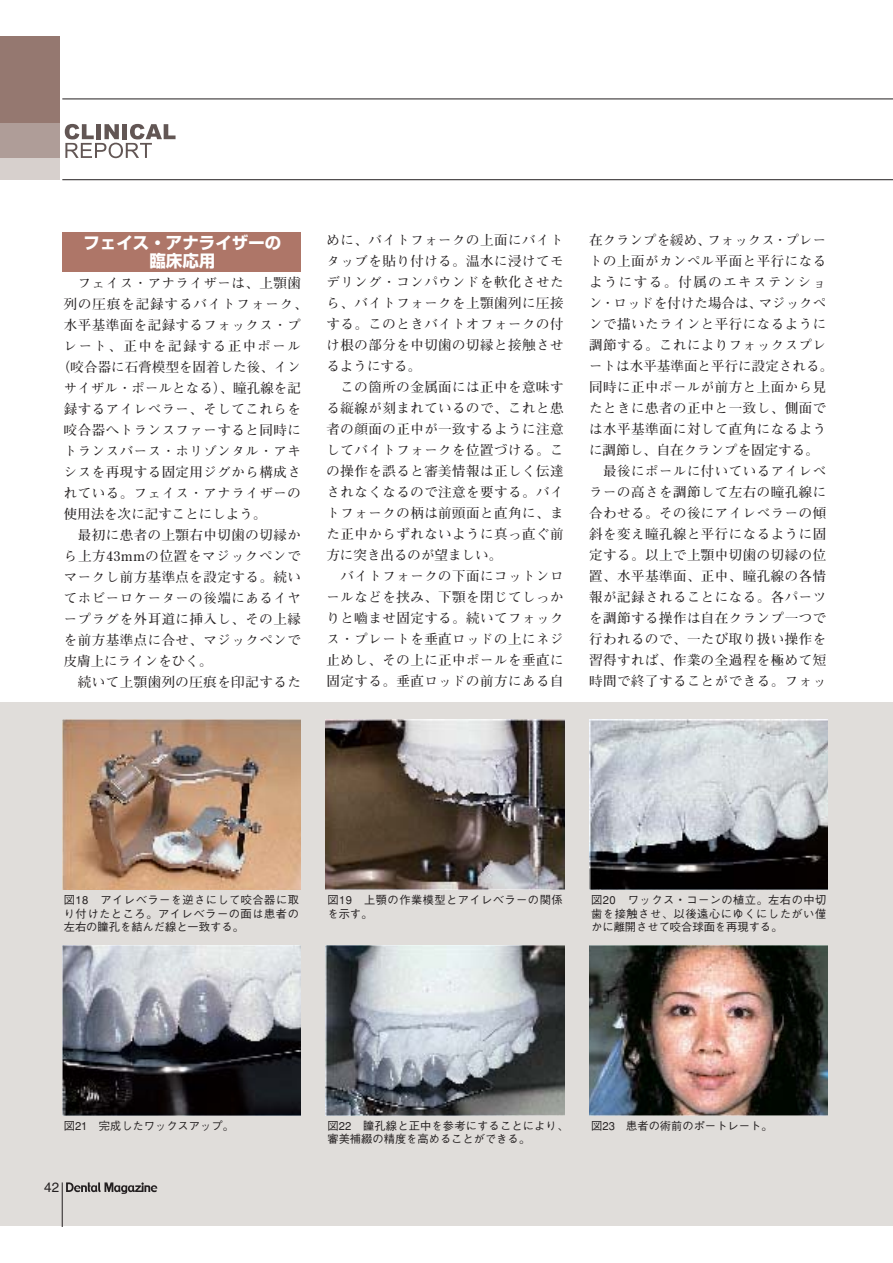
<style>
.page{position:relative;width:893px;height:1263px;background:#fff}
.page>*{position:absolute;margin:0;border:0;box-sizing:border-box;transform-origin:0 0}
.t1{font:16.5px/18px "Shin Go Bold 90 msp RKSJ H";color:#fff;text-align:center}
.t2{font:13.5px/21px "Futo Min A101 Bold 90 msp RKSJ H";letter-spacing:.035em;color:#231f20;text-align:justify}
.t3{font:13.5px "Futo Min A101 Bold 90 msp RKSJ H";letter-spacing:.005em;color:#231f20}
.t4{font:13.5px "Futo Min A101 Bold 90 msp RKSJ H";color:#231f20}
.t5{font:13.5px "Futo Min A101 Bold 90 msp RKSJ H";letter-spacing:.065em;color:#231f20}
.t6{font:13.5px "Futo Min A101 Bold 90 msp RKSJ H";letter-spacing:.105em;color:#231f20}
.t7{font:13.5px "Helvetica";color:#231f20}
.t8{font:11.25px/13.5px "Gothic BBB Medium 90 msp RKSJ H";letter-spacing:.015em;color:#231f20;text-align:justify}
.t9{font:11.25px/13.5px "Gothic BBB Medium 90 msp RKSJ H";letter-spacing:.04em;color:#231f20}
.s1{font-family:"Biblos Gaiji Ftm F8"}
</style>
<div class="page">
<div style="left:0;top:703px;width:893px;height:523px;background:#e0ddda"></div>
<hr style="left:62px;top:1182px;width:1px;height:44px;background:#231f20">
<svg style="left:65px;top:124px;width:111px;height:34px"></svg>
<div style="left:0;top:123px;width:59px;height:35px;background:#af9d98"></div>
<div style="left:0;top:37px;width:59px;height:86px;background:#957870"></div>
<div style="left:0;top:158px;width:59px;height:22px;background:#d7d0cd"></div>
<hr style="left:62px;top:99px;width:831px;height:1px;background:#231f20">
<hr style="left:62px;top:179px;width:831px;height:1px;background:#231f20">
<div style="left:62px;top:232px;width:238px;height:39px;background:#ae7668"></div>
<img style="left:62px;top:720px;width:238px;height:170px">
<img style="left:590px;top:945px;width:238px;height:170px">
<img style="left:326px;top:720px;width:238px;height:170px">
<img style="left:590px;top:720px;width:238px;height:170px">
<img style="left:62px;top:945px;width:238px;height:170px">
<img style="left:326px;top:945px;width:238px;height:170px">
<svg style="left:66px;top:1182px;width:91px;height:12px"></svg>
<p class="t1" style="left:83px;top:236px;width:199px">フェイス・アナライザーの臨床応用</p>
<p class="t2" style="left:78px;top:274px;width:225px">フェイス・アナライザーは、上顎歯</p>
<p class="t5" style="left:64px;top:298px;width:245px">列の圧痕を記録するバイトフォーク、</p>
<p class="t2" style="left:64px;top:316px;width:239px">水平基準面を記録するフォックス・プ</p>
<p class="t6" style="left:64px;top:340px;width:239px">レート、正中を記録する正中ポール</p>
<p class="t3" style="left:57px;top:361px;width:245px">（咬合器に石膏模型を固着した後、イン</p>
<p class="t3" style="left:64px;top:382px;width:239px">サイザル・ポールとなる）、瞳孔線を記</p>
<p class="t2" style="left:64px;top:400px;width:239px">録するアイレベラー、そしてこれらを</p>
<p class="t2" style="left:64px;top:421px;width:239px">咬合器へトランスファーすると同時に</p>
<p class="t2" style="left:64px;top:442px;width:239px">トランスバース・ホリゾンタル・アキ</p>
<p class="t2" style="left:64px;top:463px;width:239px">シスを再現する固定用ジグから構成さ</p>
<p class="t2" style="left:64px;top:484px;width:239px">れている。フェイス・アナライザーの</p>
<p class="t4" style="left:64px;top:508px;width:204px">使用法を次に記すことにしよう。</p>
<p class="t2" style="left:78px;top:526px;width:225px">最初に患者の上顎右中切歯の切縁か</p>
<p class="t2" style="left:64px;top:547px;width:239px">ら上方43mmの位置をマジックペンで</p>
<p class="t2" style="left:64px;top:568px;width:239px">マークし前方基準点を設定する。続い</p>
<p class="t2" style="left:64px;top:589px;width:239px">てホビーロケーターの後端にあるイヤ</p>
<p class="t2" style="left:64px;top:610px;width:239px">ープラグを外耳道に挿入し、その上縁</p>
<p class="t2" style="left:64px;top:631px;width:239px">を前方基準点に合せ、マジックペンで</p>
<p class="t4" style="left:64px;top:655px;width:150px">皮膚上にラインをひく。</p>
<p class="t2" style="left:78px;top:673px;width:225px">続いて上顎歯列の圧痕を印記するた</p>
<p class="t2" style="left:326px;top:232px;width:239px">めに、バイトフォークの上面にバイトタッブを貼り付ける。温水に浸けてモデリング・コンパウンドを軟化させたら、バイトフォークを上顎歯列に圧接する。このときバイトオフォークの付け根の部分を中切歯の切縁と接触させるようにする。</p>
<p class="t2" style="left:326px;top:379px;width:239px;text-indent:14px">この箇所の金属面には正中を意味する縦線が刻まれているので、これと患者の顔面の正中が一致するように注意してバイトフォークを位置づける。この操作を誤ると審美情報は正しく伝達されなくなるので注意を要する。バイトフォークの柄は前頭面と直角に、また正中からずれないように真っ直ぐ前方に突き出るのが望ましい。</p>
<p class="t2" style="left:326px;top:568px;width:239px;text-indent:14px">バイトフォークの下面にコットンロールなどを挟み、下顎を閉じてしっかりと<span class="s1">-</span>ませ固定する。続いてフォックス・プレートを垂直ロッドの上にネジ止めし、その上に正中ポールを垂直に固定する。垂直ロッドの前方にある自</p>
<p class="t2" style="left:589px;top:232px;width:245px;text-align:left">在クランプを緩め、フォックス・プレートの上面がカンペル平面と平行になるようにする。付属のエキステンション・ロッドを付けた場合は、マジックペンで描いたラインと平行になるように調節する。これによりフォックスプレートは水平基準面と平行に設定される。同時に正中ポールが前方と上面から見たときに患者の正中と一致し、側面では水平基準面に対して直角になるように調節し、自在クランプを固定する。</p>
<p class="t2" style="left:589px;top:463px;width:239px;text-indent:14px">最後にポールに付いているアイレベラーの高さを調節して左右の瞳孔線に合わせる。その後にアイレベラーの傾斜を変え瞳孔線と平行になるように固定する。以上で上顎中切歯の切縁の位置、水平基準面、正中、瞳孔線の各情報が記録されることになる。各パーツを調節する操作は自在クランプ一つで行われるので、一たび取り扱い操作を習得すれば、作業の全過程を極めて短時間で終了することができる。フォッ</p>
<p class="t8" style="left:64px;top:895px;width:237px">図18 アイレベラーを逆さにして咬合器に取り付けたところ。アイレベラーの面は患者の左右の瞳孔を結んだ線と一致する。</p>
<p class="t9" style="left:327px;top:895px;width:237px">図19 上顎の作業模型とアイレベラーの関係を示す。</p>
<p class="t8" style="left:591px;top:895px;width:237px">図20 ワックス・コーンの植立。左右の中切歯を接触させ、以後遠心にゆくにしたがい僅かに離開させて咬合球面を再現する。</p>
<p class="t8" style="left:327px;top:1120px;width:242px">図22 瞳孔線と正中を参考にすることにより、審美補綴の精度を高めることができる。</p>
<p class="t8" style="left:64px;top:1120px;width:172px">図21 完成したワックスアップ。</p>
<p class="t8" style="left:591px;top:1120px;width:183px">図23 患者の術前のポートレート。</p>
<p class="t7" style="left:44px;top:1182px;width:17px">42</p>
</div>
